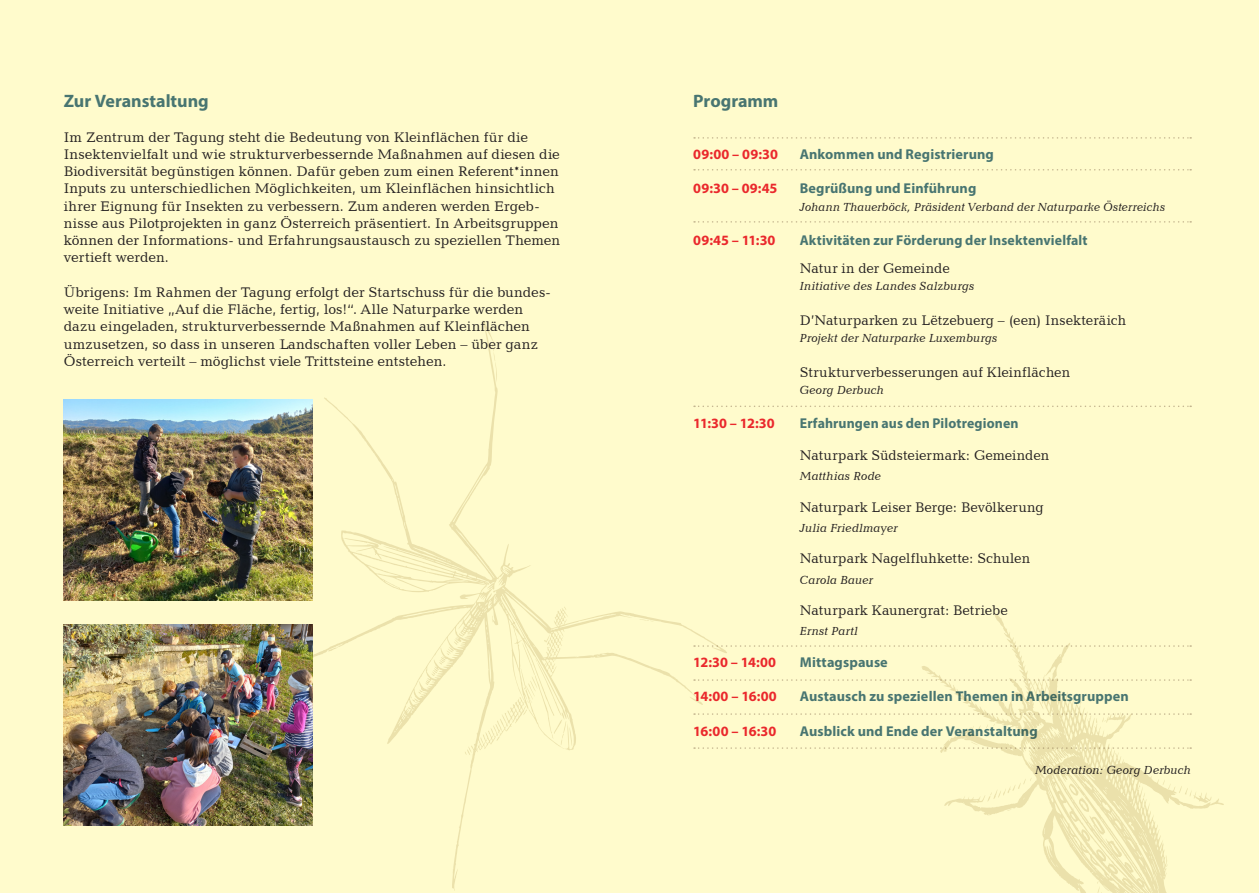
<style>
.page{position:relative;width:1259px;height:893px;background:#fff}
.page>*{position:absolute;margin:0;border:0;box-sizing:border-box;transform-origin:0 0}
.t1{font:700 18px "Myriad Pro";color:#487571}
.t2{font:14.25px/17.2px "Candida BT";letter-spacing:.005em;color:#231f20}
.t3{font:700 14.25px "Myriad Pro";letter-spacing:.01em;color:#487571}
.t4{font:700 14.25px "Myriad Pro";color:#ea282c}
.t5{font:italic 12px "Candida BT";letter-spacing:.01em;color:#231f20}
</style>
<div class="page">
<div style="left:0;top:0;width:1257px;height:893px;background:#fffbcc"></div>
<svg style="left:727px;top:679px;width:192px;height:2px"></svg>
<svg style="left:694px;top:221px;width:497px;height:2px"></svg>
<svg style="left:727px;top:406px;width:464px;height:1px"></svg>
<svg style="left:727px;top:645px;width:192px;height:2px"></svg>
<svg style="left:694px;top:169px;width:497px;height:2px"></svg>
<svg style="left:694px;top:137px;width:497px;height:2px"></svg>
<svg style="left:921px;top:614px;width:303px;height:279px"></svg>
<svg style="left:1068px;top:782px;width:21px;height:30px"></svg>
<svg style="left:727px;top:741px;width:464px;height:27px"></svg>
<svg style="left:987px;top:777px;width:45px;height:25px"></svg>
<svg style="left:1079px;top:702px;width:3px;height:5px"></svg>
<svg style="left:727px;top:713px;width:464px;height:19px"></svg>
<svg style="left:1096px;top:879px;width:6px;height:14px"></svg>
<svg style="left:1138px;top:784px;width:7px;height:13px"></svg>
<svg style="left:1162px;top:776px;width:9px;height:13px"></svg>
<svg style="left:1178px;top:778px;width:34px;height:26px"></svg>
<svg style="left:281px;top:321px;width:446px;height:570px"></svg>
<svg style="left:502px;top:570px;width:4px;height:3px"></svg>
<svg style="left:410px;top:633px;width:54px;height:69px"></svg>
<svg style="left:687px;top:693px;width:16px;height:12px"></svg>
<svg style="left:639px;top:619px;width:15px;height:3px"></svg>
<svg style="left:493px;top:632px;width:79px;height:119px"></svg>
<svg style="left:491px;top:340px;width:6px;height:47px"></svg>
<svg style="left:465px;top:746px;width:7px;height:12px"></svg>
<img style="left:64px;top:624px;width:249px;height:201px">
<img style="left:64px;top:400px;width:249px;height:201px">
<p class="t1" style="left:64px;top:89px;width:146px">Zur Veranstaltung</p>
<p class="t2" style="left:64px;top:128px;width:498px">Im Zentrum der Tagung steht die Bedeutung von Kleinflächen für die Insektenvielfalt und wie strukturverbessernde Maßnahmen auf diesen die Biodiversität begünstigen können. Dafür geben zum einen Referent*innen Inputs zu unterschiedlichen Möglichkeiten, um Kleinflächen hinsichtlich ihrer Eignung für Insekten zu verbessern. Zum anderen werden Ergeb&shy;nisse aus Pilotprojekten in ganz Österreich präsentiert. In Arbeitsgruppen können der Informations- und Erfahrungsaustausch zu speziellen Themen vertieft werden.</p>
<p class="t2" style="left:64px;top:283px;width:488px">Übrigens: Im Rahmen der Tagung erfolgt der Startschuss für die bundes&shy;weite Initiative „Auf die Fläche, fertig, los!“. Alle Naturparke werden dazu eingeladen, strukturverbessernde Maßnahmen auf Kleinflächen umzusetzen, so dass in unseren Landschaften voller Leben – über ganz Österreich verteilt – möglichst viele Trittsteine entstehen.</p>
<p class="t1" style="left:693px;top:89px;width:87px">Programm</p>
<p class="t4" style="left:693px;top:145px;width:86px">09:00 – 09:30</p>
<p class="t3" style="left:800px;top:145px;width:196px">Ankommen und Registrierung</p>
<p class="t4" style="left:693px;top:179px;width:86px">09:30 – 09:45</p>
<p class="t3" style="left:800px;top:179px;width:178px">Begrüßung und Einführung</p>
<p class="t5" style="left:800px;top:199px;width:367px">Johann Thauerböck, Präsident Verband der Naturparke Österreichs</p>
<p class="t4" style="left:693px;top:231px;width:84px">09:45 – 11:30</p>
<p class="t3" style="left:800px;top:231px;width:289px">Aktivitäten zur Förderung der Insektenvielfalt</p>
<p class="t2" style="left:800px;top:259px;width:151px">Natur in der Gemeinde</p>
<p class="t5" style="left:800px;top:279px;width:176px">Initiative des Landes Salzburgs</p>
<p class="t2" style="left:800px;top:311px;width:328px">D’Naturparken zu Lëtzebuerg – (een) Insekteräich</p>
<p class="t5" style="left:800px;top:330px;width:199px">Projekt der Naturparke Luxemburgs</p>
<p class="t2" style="left:800px;top:363px;width:272px">Strukturverbesserungen auf Kleinflächen</p>
<p class="t5" style="left:800px;top:382px;width:86px">Georg Derbuch</p>
<p class="t4" style="left:693px;top:414px;width:83px">11:30 – 12:30</p>
<p class="t3" style="left:800px;top:414px;width:220px">Erfahrungen aus den Pilotregionen</p>
<p class="t2" style="left:800px;top:446px;width:251px">Naturpark Südsteiermark: Gemeinden</p>
<p class="t5" style="left:800px;top:468px;width:83px">Matthias Rode</p>
<p class="t2" style="left:800px;top:498px;width:245px">Naturpark Leiser Berge: Bevölkerung</p>
<p class="t5" style="left:800px;top:520px;width:99px">Julia Friedlmayer</p>
<p class="t2" style="left:800px;top:549px;width:232px">Naturpark Nagelfluhkette: Schulen</p>
<p class="t5" style="left:800px;top:572px;width:75px">Carola Bauer</p>
<p class="t2" style="left:800px;top:601px;width:209px">Naturpark Kaunergrat: Betriebe</p>
<p class="t5" style="left:800px;top:624px;width:60px">Ernst Partl</p>
<p class="t4" style="left:693px;top:653px;width:84px">12:30 – 14:00</p>
<p class="t3" style="left:800px;top:653px;width:89px">Mittagspause</p>
<p class="t4" style="left:693px;top:687px;width:85px">14:00 – 16:00</p>
<p class="t3" style="left:800px;top:687px;width:331px">Austausch zu speziellen Themen in Arbeitsgruppen</p>
<p class="t4" style="left:693px;top:722px;width:85px">16:00 – 16:30</p>
<p class="t3" style="left:800px;top:722px;width:239px">Ausblick und Ende der Veranstaltung</p>
<p class="t5" style="left:1035px;top:762px;width:157px">Moderation: Georg Derbuch</p>
</div>
